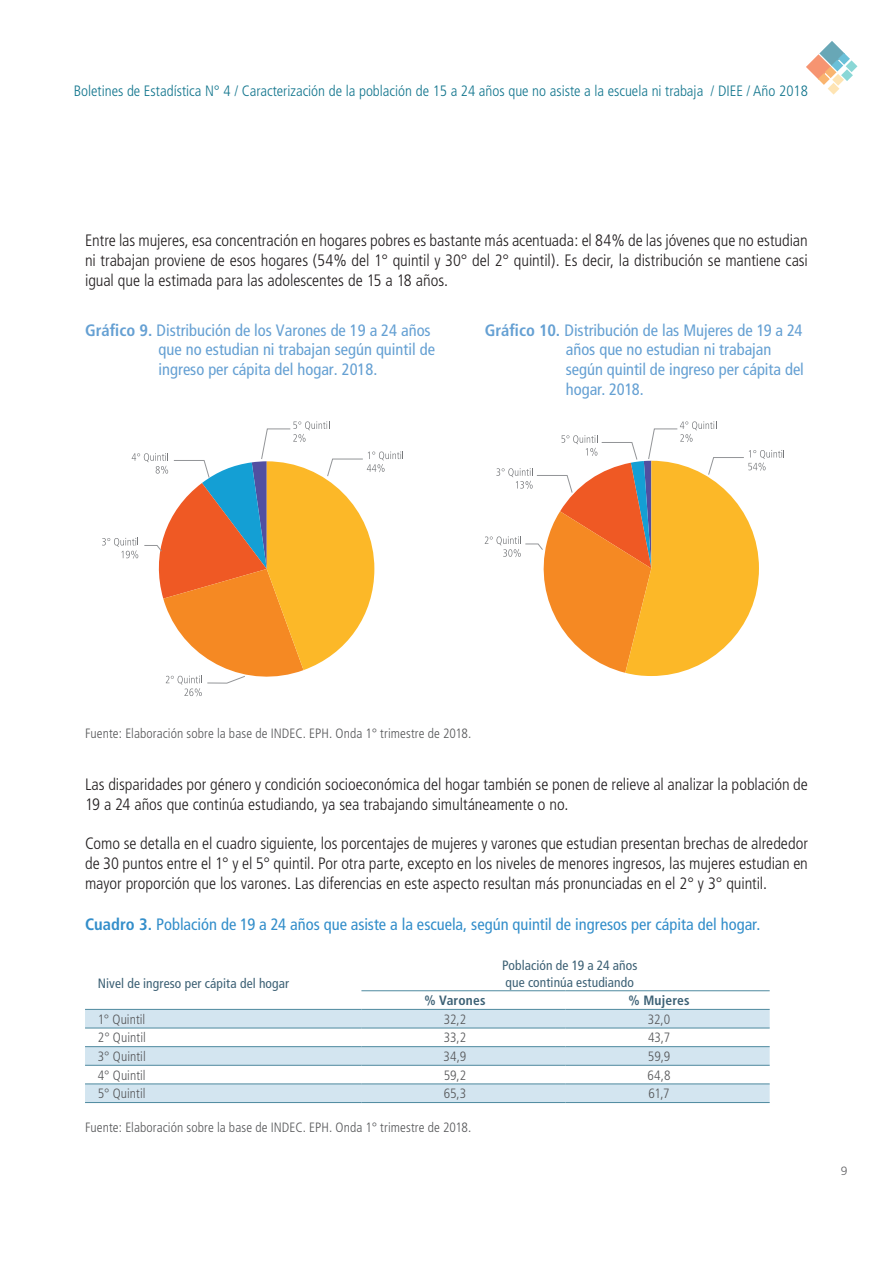
<style>
.page{position:relative;width:893px;height:1263px;background:#fff}
.page>*{position:absolute;margin:0;border:0;box-sizing:border-box;transform-origin:0 0}
.texto_gral{font:300 condensed 16.5px/19.8px "Frutiger";letter-spacing:-.005em;color:#231f20;text-align:justify}
.FUENTES-GRAF-TABLAS{font:condensed 16.5px/19.8px "Frutiger";color:#65a0d3;text-align:right}
.texto_gral-2{font:condensed 16.5px "Frutiger";color:#338eca}
.t1{font:300 condensed 15px "Frutiger";color:#13768e}
.FUENTES-GRAF-TABLAS-2{font:300 condensed 13.5px "Frutiger";letter-spacing:.005em;color:#57585a}
.FUENTES-GRAF-TABLAS-3{font:condensed 13.5px "Frutiger";letter-spacing:.01em;color:#3d6175}
.FUENTES-GRAF-TABLAS-4{font:700 condensed 13.5px "Frutiger";letter-spacing:.015em;color:#3d6175}
.t2{font:300 12px "Frutiger";color:#636366}
.s1{font-weight:700}
</style>
<div class="page">
<svg style="left:806px;top:41px;width:51px;height:54px"></svg>
<svg style="left:85px;top:1010px;width:685px;height:92px;fill:#d3e5f0"></svg>
<hr style="left:361px;top:990px;width:205px;height:1px;background:#4e899f">
<hr style="left:566px;top:990px;width:204px;height:1px;background:#4e899f">
<hr style="left:85px;top:1009px;width:276px;height:1px;background:#4e899f">
<hr style="left:361px;top:1009px;width:205px;height:1px;background:#4e899f">
<hr style="left:566px;top:1009px;width:204px;height:1px;background:#4e899f">
<hr style="left:85px;top:1028px;width:276px;height:1px;background:#4e899f">
<hr style="left:361px;top:1028px;width:205px;height:1px;background:#4e899f">
<hr style="left:566px;top:1028px;width:204px;height:1px;background:#4e899f">
<hr style="left:85px;top:1046px;width:276px;height:1px;background:#4e899f">
<hr style="left:361px;top:1046px;width:205px;height:1px;background:#4e899f">
<hr style="left:566px;top:1046px;width:204px;height:1px;background:#4e899f">
<hr style="left:85px;top:1065px;width:276px;height:1px;background:#4e899f">
<hr style="left:361px;top:1065px;width:205px;height:1px;background:#4e899f">
<hr style="left:566px;top:1065px;width:204px;height:1px;background:#4e899f">
<hr style="left:85px;top:1083px;width:276px;height:1px;background:#4e899f">
<hr style="left:361px;top:1083px;width:205px;height:1px;background:#4e899f">
<hr style="left:566px;top:1083px;width:204px;height:1px;background:#4e899f">
<hr style="left:85px;top:1102px;width:276px;height:1px;background:#4e899f">
<hr style="left:361px;top:1102px;width:205px;height:1px;background:#4e899f">
<hr style="left:566px;top:1102px;width:204px;height:1px;background:#4e899f">
<svg style="left:293px;top:421px;width:37px;height:7px"></svg>
<svg style="left:102px;top:451px;width:301px;height:245px"></svg>
<svg style="left:144px;top:428px;width:219px;height:255px"></svg>
<svg style="left:485px;top:421px;width:299px;height:255px"></svg>
<p class="t1" style="left:74px;top:83px;width:736px">Boletines de Estadística N° 4 / Caracterización de la población de 15 a 24 años que no asiste a la escuela ni trabaja / DIEE / Año 2018</p>
<p class="texto_gral" style="left:85px;top:231px;width:724px">Entre las mujeres, esa concentración en hogares pobres es bastante más acentuada: el 84% de las jóvenes que no estudian ni trabajan proviene de esos hogares (54% del 1° quintil y 30° del 2° quintil). Es decir, la distribución se mantiene casi igual que la estimada para las adolescentes de 15 a 18 años.</p>
<p class="FUENTES-GRAF-TABLAS" style="left:85px;top:320px;width:351px"><span class="s1">Gráfico 9.</span> Distribución de los Varones de 19 a 24 años que no estudian ni trabajan según quintil de</p>
<p class="FUENTES-GRAF-TABLAS" style="left:159px;top:360px;width:220px">ingreso per cápita del hogar. 2018.</p>
<p class="FUENTES-GRAF-TABLAS" style="left:485px;top:320px;width:319px"><span class="s1">Gráfico 10.</span> Distribución de las Mujeres de 19 a 24</p>
<p class="FUENTES-GRAF-TABLAS" style="left:566px;top:340px;width:240px;text-align:left">años que no estudian ni trabajan según quintil de ingreso per cápita del hogar. 2018.</p>
<p class="FUENTES-GRAF-TABLAS-2" style="left:85px;top:725px;width:388px">Fuente: Elaboración sobre la base de INDEC. EPH. Onda 1° trimestre de 2018.</p>
<p class="texto_gral" style="left:85px;top:774px;width:724px">Las disparidades por género y condición socioeconómica del hogar también se ponen de relieve al analizar la población de<br>19 a 24 años que continúa estudiando, ya sea trabajando simultáneamente o no.</p>
<p class="texto_gral" style="left:85px;top:834px;width:724px">Como se detalla en el cuadro siguiente, los porcentajes de mujeres y varones que estudian presentan brechas de alrededor de 30 puntos entre el 1° y el 5° quintil. Por otra parte, excepto en los niveles de menores ingresos, las mujeres estudian en mayor proporción que los varones. Las diferencias en este aspecto resultan más pronunciadas en el 2° y 3° quintil.</p>
<p class="texto_gral-2" style="left:85px;top:914px;width:677px"><span class="s1">Cuadro 3.</span> Población de 19 a 24 años que asiste a la escuela, según quintil de ingresos per cápita del hogar.</p>
<p class="FUENTES-GRAF-TABLAS-3" style="left:98px;top:975px;width:193px">Nivel de ingreso per cápita del hogar</p>
<p class="FUENTES-GRAF-TABLAS-3" style="left:502px;top:958px;width:137px">Población de 19 a 24 años</p>
<p class="FUENTES-GRAF-TABLAS-3" style="left:505px;top:974px;width:130px">que continúa estudiando</p>
<p class="FUENTES-GRAF-TABLAS-4" style="left:424px;top:992px;width:63px">% Varones</p>
<p class="FUENTES-GRAF-TABLAS-4" style="left:629px;top:992px;width:63px">% Mujeres</p>
<p class="FUENTES-GRAF-TABLAS-2" style="left:98px;top:1011px;width:49px">1° Quintil</p>
<p class="FUENTES-GRAF-TABLAS-2" style="left:444px;top:1011px;width:24px">32,2</p>
<p class="FUENTES-GRAF-TABLAS-2" style="left:648px;top:1011px;width:24px">32,0</p>
<p class="FUENTES-GRAF-TABLAS-2" style="left:98px;top:1030px;width:50px">2° Quintil</p>
<p class="FUENTES-GRAF-TABLAS-2" style="left:444px;top:1030px;width:24px">33,2</p>
<p class="FUENTES-GRAF-TABLAS-2" style="left:648px;top:1030px;width:24px">43,7</p>
<p class="FUENTES-GRAF-TABLAS-2" style="left:98px;top:1049px;width:49px">3° Quintil</p>
<p class="FUENTES-GRAF-TABLAS-2" style="left:444px;top:1049px;width:24px">34,9</p>
<p class="FUENTES-GRAF-TABLAS-2" style="left:648px;top:1049px;width:24px">59,9</p>
<p class="FUENTES-GRAF-TABLAS-2" style="left:98px;top:1067px;width:49px">4° Quintil</p>
<p class="FUENTES-GRAF-TABLAS-2" style="left:444px;top:1067px;width:24px">59,2</p>
<p class="FUENTES-GRAF-TABLAS-2" style="left:647px;top:1067px;width:25px">64,8</p>
<p class="FUENTES-GRAF-TABLAS-2" style="left:98px;top:1086px;width:49px">5° Quintil</p>
<p class="FUENTES-GRAF-TABLAS-2" style="left:444px;top:1086px;width:24px">65,3</p>
<p class="FUENTES-GRAF-TABLAS-2" style="left:648px;top:1086px;width:23px">61,7</p>
<p class="FUENTES-GRAF-TABLAS-2" style="left:85px;top:1119px;width:388px">Fuente: Elaboración sobre la base de INDEC. EPH. Onda 1° trimestre de 2018.</p>
<p class="t2" style="left:841px;top:1163px;width:8px">9</p>
</div>
